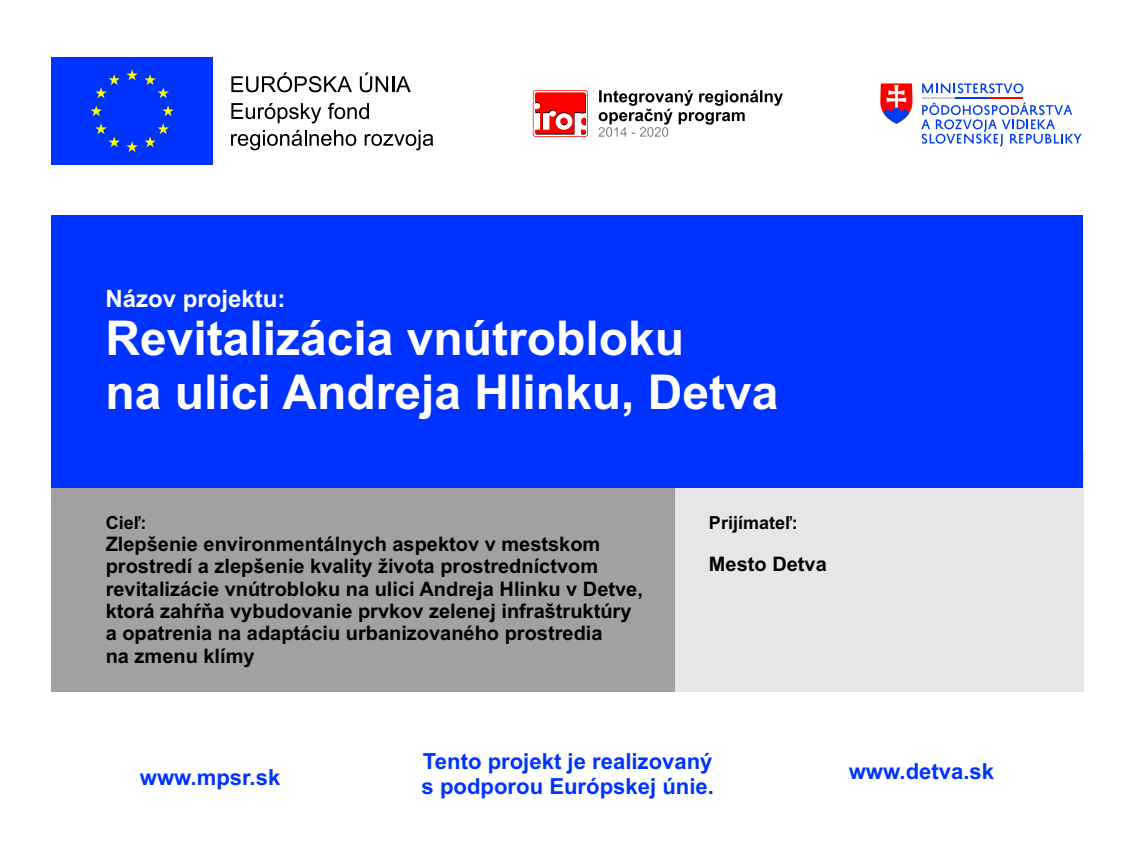
<style>
.page{position:relative;width:1134px;height:851px;background:#fff}
.page>*{position:absolute;margin:0;border:0;box-sizing:border-box;transform-origin:0 0}
.t1{font:700 48px/53.6px "Arial";color:#fff}
.t2{font:700 24px "Arial";color:#fff}
.t3{font:700 22.2px/24.8px "Arial";color:#03f}
.t4{font:700 20px/22.4px "Arial";color:#000}
.t5{font:700 18px "Arial";color:#000}
</style>
<div class="page">
<div style="left:51px;top:57px;width:162px;height:108px;background:#03f"></div>
<svg style="left:126px;top:141px;width:12px;height:11px"></svg>
<svg style="left:162px;top:105px;width:12px;height:11px"></svg>
<svg style="left:91px;top:105px;width:11px;height:11px"></svg>
<svg style="left:126px;top:69px;width:12px;height:11px"></svg>
<svg style="left:95px;top:74px;width:25px;height:24px"></svg>
<svg style="left:144px;top:74px;width:25px;height:24px"></svg>
<svg style="left:144px;top:123px;width:25px;height:24px"></svg>
<svg style="left:95px;top:123px;width:25px;height:24px"></svg>
<svg style="left:231px;top:72px;width:121px;height:20px"></svg>
<svg style="left:360px;top:72px;width:51px;height:20px"></svg>
<svg style="left:231px;top:103px;width:90px;height:20px"></svg>
<svg style="left:328px;top:103px;width:41px;height:16px"></svg>
<svg style="left:231px;top:130px;width:125px;height:20px"></svg>
<svg style="left:365px;top:130px;width:68px;height:20px"></svg>
<svg style="left:598px;top:90px;width:185px;height:47px"></svg>
<div style="left:533px;top:90px;width:55px;height:47px;background:#ff9595;border-radius:3px"></div>
<div style="left:533px;top:91px;width:54px;height:45px;background:#fff;border-radius:2px"></div>
<svg style="left:535px;top:92px;width:51px;height:43px"></svg>
<svg style="left:922px;top:83px;width:101px;height:10px"></svg>
<svg style="left:921px;top:102px;width:161px;height:45px"></svg>
<hr style="left:922px;top:97px;width:34px;height:2px;background:#ccc">
<hr style="left:956px;top:97px;width:33px;height:2px;background:#003df0">
<hr style="left:989px;top:97px;width:34px;height:2px;background:#f00">
<svg style="left:880px;top:83px;width:32px;height:41px"></svg>
<div style="left:666px;top:450px;width:417px;height:242px;background:#e6e6e6"></div>
<div style="left:51px;top:446px;width:624px;height:246px;background:#a1a1a1"></div>
<div style="left:51px;top:216px;width:1032px;height:272px;background:#03f"></div>
<p class="t2" style="left:105px;top:289px;width:182px">Názov projektu:</p>
<h1 class="t1" style="left:105px;top:316px;width:675px">Revitalizácia vnútrobloku<br>na ulici Andreja Hlinku, Detva</h1>
<p class="t5" style="left:106px;top:516px;width:42px">Cie¾:</p>
<p class="t4" style="left:106px;top:534px;width:539px">Zlepšenie environmentálnych aspektov v mestskom prostredí a zlepšenie kvality života prostredníctvom revitalizácie vnútrobloku na ulici Andreja Hlinku v Detve, ktorá zahàòa vybudovanie prvkov zelenej infraštruktúry a opatrenia na adaptáciu urbanizovaného prostredia<br>na zmenu klímy</p>
<p class="t5" style="left:709px;top:516px;width:90px">Prijímate¾:</p>
<p class="t4" style="left:709px;top:554px;width:119px">Mesto Detva</p>
<p class="t3" style="left:422px;top:751px;width:294px">Tento projekt je realizovaný s podporou Európskej únie.</p>
<p class="t3" style="left:140px;top:766px;width:142px">www.mpsr.sk</p>
<p class="t3" style="left:849px;top:760px;width:147px">www.detva.sk</p>
</div>
